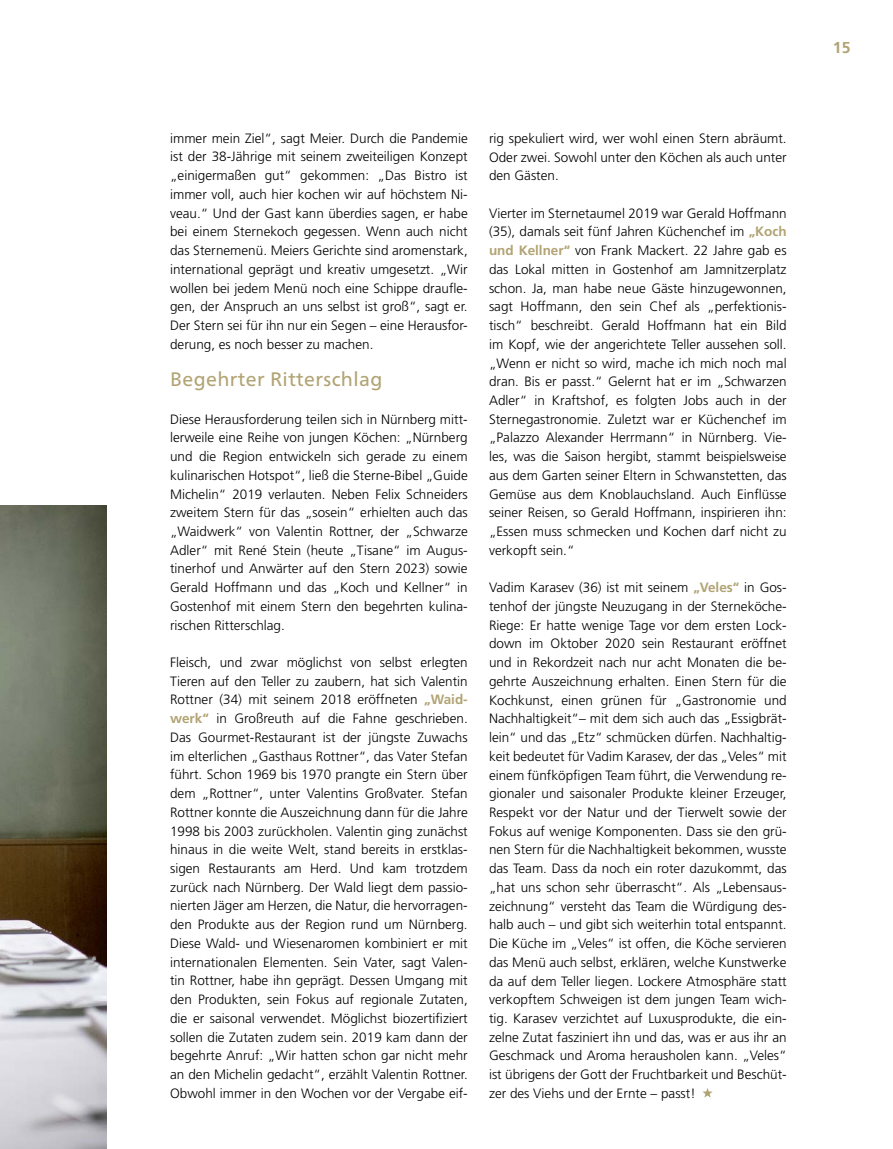
<style>
.page{position:relative;width:893px;height:1149px;background:#fff}
.page>*{position:absolute;margin:0;border:0;box-sizing:border-box;transform-origin:0 0}
.t1{font:19.5px "Neue Frutiger World";letter-spacing:.02em;color:#b1a373}
.t2{font:700 15.75px "Frutiger LT Std";color:#b1a373}
.t3{font:300 13.5px/18.8px "Frutiger LT Std";color:#000;text-align:justify}
.s1{font-weight:700;color:#b1a373}
</style>
<div class="page">
<svg style="left:702px;top:1088px;width:11px;height:9px"></svg>
<img style="left:0;top:506px;width:106px;height:642px">
<p class="t3" style="left:170px;top:129px;width:299px">immer mein Ziel“, sagt Meier. Durch die Pandemie ist der 38-Jährige mit seinem zweiteiligen Konzept „einigermaßen gut“ gekommen: „Das Bistro ist immer voll, auch hier kochen wir auf höchstem Ni&shy;veau.“ Und der Gast kann überdies sagen, er habe bei einem Sternekoch gegessen. Wenn auch nicht das Sternemenü. Meiers Gerichte sind aromenstark, international geprägt und kreativ umgesetzt. „Wir wollen bei jedem Menü noch eine Schippe draufle&shy;gen, der Anspruch an uns selbst ist groß“, sagt er.<br>Der Stern sei für ihn nur ein Segen – eine Herausfor&shy;derung, es noch besser zu machen.</p>
<h1 class="t1" style="left:170px;top:364px;width:214px">Begehrter Ritterschlag</h1>
<p class="t3" style="left:170px;top:409px;width:299px">Diese Herausforderung teilen sich in Nürnberg mitt&shy;lerweile eine Reihe von jungen Köchen: „Nürnberg und die Region entwickeln sich gerade zu einem kulinarischen Hotspot“, ließ die Sterne-Bibel „Guide Michelin“ 2019 verlauten. Neben Felix Schneiders zweitem Stern für das „sosein“ erhielten auch das „Waidwerk“ von Valentin Rottner, der „Schwarze Adler“ mit René Stein (heute „Tisane“ im Augus&shy;tinerhof und Anwärter auf den Stern 2023) sowie Gerald Hoffmann und das „Koch und Kellner“ in Gostenhof mit einem Stern den begehrten kulina&shy;rischen Ritterschlag.</p>
<p class="t3" style="left:170px;top:653px;width:299px">Fleisch, und zwar möglichst von selbst erlegten Tieren auf den Teller zu zaubern, hat sich Valentin Rottner (34) mit seinem 2018 eröffneten <span class="s1">„Waid&shy;werk“</span> in Großreuth auf die Fahne geschrieben.<br>Das Gourmet-Restaurant ist der jüngste Zuwachs im elterlichen „Gasthaus Rottner“, das Vater Stefan führt. Schon 1969 bis 1970 prangte ein Stern über dem „Rottner“, unter Valentins Großvater. Stefan Rottner konnte die Auszeichnung dann für die Jahre 1998 bis 2003 zurückholen. Valentin ging zunächst hinaus in die weite Welt, stand bereits in erstklas&shy;sigen Restaurants am Herd. Und kam trotzdem zurück nach Nürnberg. Der Wald liegt dem passio&shy;nierten Jäger am Herzen, die Natur, die hervorragen&shy;den Produkte aus der Region rund um Nürnberg.<br>Diese Wald- und Wiesenaromen kombiniert er mit internationalen Elementen. Sein Vater, sagt Valen&shy;tin Rottner, habe ihn geprägt. Dessen Umgang mit den Produkten, sein Fokus auf regionale Zutaten, die er saisonal verwendet. Möglichst biozertifiziert sollen die Zutaten zudem sein. 2019 kam dann der begehrte Anruf: „Wir hatten schon gar nicht mehr an den Michelin gedacht“, erzählt Valentin Rottner.<br>Obwohl immer in den Wochen vor der Vergabe eif-</p>
<p class="t3" style="left:489px;top:129px;width:299px">rig spekuliert wird, wer wohl einen Stern abräumt.<br>Oder zwei. Sowohl unter den Köchen als auch unter den Gästen.</p>
<p class="t3" style="left:489px;top:204px;width:299px">Vierter im Sternetaumel 2019 war Gerald Hoffmann (35), damals seit fünf Jahren Küchenchef im <span class="s1">„Koch und Kellner“</span> von Frank Mackert. 22 Jahre gab es das Lokal mitten in Gostenhof am Jamnitzerplatz schon. Ja, man habe neue Gäste hinzugewonnen, sagt Hoffmann, den sein Chef als „perfektionis&shy;tisch“ beschreibt. Gerald Hoffmann hat ein Bild im Kopf, wie der angerichtete Teller aussehen soll. „Wenn er nicht so wird, mache ich mich noch mal dran. Bis er passt.“ Gelernt hat er im „Schwarzen Adler“ in Kraftshof, es folgten Jobs auch in der Sternegastronomie. Zuletzt war er Küchenchef im „Palazzo Alexander Herrmann“ in Nürnberg. Vie&shy;les, was die Saison hergibt, stammt beispielsweise aus dem Garten seiner Eltern in Schwanstetten, das Gemüse aus dem Knoblauchsland. Auch Einflüsse seiner Reisen, so Gerald Hoffmann, inspirieren ihn: „Essen muss schmecken und Kochen darf nicht zu verkopft sein.“</p>
<p class="t3" style="left:489px;top:578px;width:299px">Vadim Karasev (36) ist mit seinem <span class="s1">„Veles“</span> in Gos&shy;tenhof der jüngste Neuzugang in der Sterneköche-Riege: Er hatte wenige Tage vor dem ersten Lock&shy;down im Oktober 2020 sein Restaurant eröffnet und in Rekordzeit nach nur acht Monaten die be&shy;gehrte Auszeichnung erhalten. Einen Stern für die Kochkunst, einen grünen für „Gastronomie und Nachhaltigkeit“– mit dem sich auch das „Essigbrät&shy;lein“ und das „Etz“ schmücken dürfen. Nachhaltig&shy;keit bedeutet für Vadim Karasev, der das „Veles“ mit einem fünfköpfigen Team führt, die Verwendung re&shy;gionaler und saisonaler Produkte kleiner Erzeuger, Respekt vor der Natur und der Tierwelt sowie der Fokus auf wenige Komponenten. Dass sie den grü&shy;nen Stern für die Nachhaltigkeit bekommen, wusste das Team. Dass da noch ein roter dazukommt, das „hat uns schon sehr überrascht“. Als „Lebensaus&shy;zeichnung“ versteht das Team die Würdigung des&shy;halb auch – und gibt sich weiterhin total entspannt.<br>Die Küche im „Veles“ ist offen, die Köche servieren das Menü auch selbst, erklären, welche Kunstwerke da auf dem Teller liegen. Lockere Atmosphäre statt verkopftem Schweigen ist dem jungen Team wich&shy;tig. Karasev verzichtet auf Luxusprodukte, die ein&shy;zelne Zutat fasziniert ihn und das, was er aus ihr an Geschmack und Aroma herausholen kann. „Veles“ ist übrigens der Gott der Fruchtbarkeit und Beschüt&shy;zer des Viehs und der Ernte – passt!</p>
<p class="t2" style="left:833px;top:38px;width:19px">15</p>
</div>
